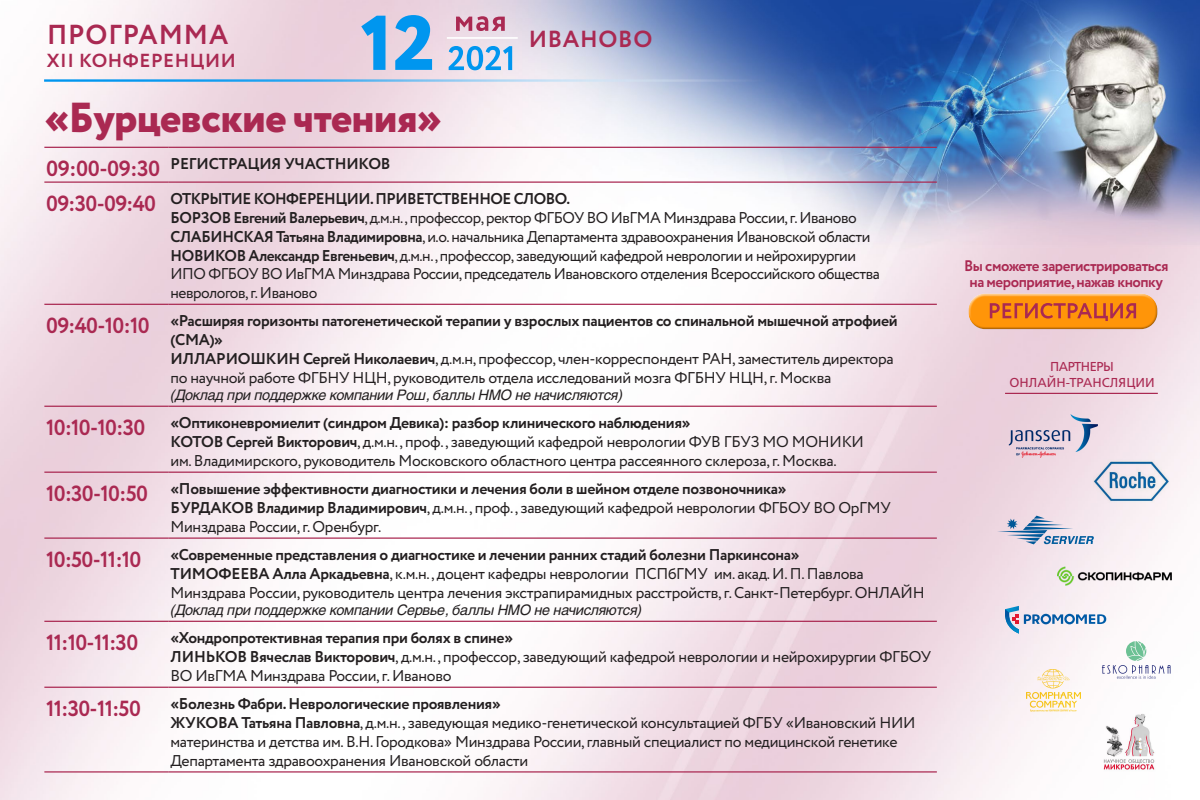
<style>
.page{position:relative;width:1200px;height:800px;background:#fff}
.page>*{position:absolute;margin:0;border:0;box-sizing:border-box;transform-origin:0 0}
.t1{font:800 41.88px "Circe";letter-spacing:-.02em;color:#aa2952}
.t2{font:700 27.44px "Circe";letter-spacing:.035em;color:#aa2952}
.t3{font:700 23.25px "Circe";letter-spacing:.03em;color:#aa2952}
.t4{font:700 21.88px "Circe";letter-spacing:-.03em;color:#aa2952}
.t5{font:700 18.88px "Circe";letter-spacing:.03em;color:#aa2952}
.t6{font:15.62px/18.8px "Circe";letter-spacing:-.02em;color:#231f20}
.t7{font:700 15.62px/18.8px "Circe";letter-spacing:-.02em;color:#231f20}
.t8{font:700 15.31px/15.9px "Circe";letter-spacing:-.03em;color:#aa2952;text-align:center}
.t9{font:italic 14.38px "Helios C";letter-spacing:-.02em;color:#231f20}
.t10{font:12.94px/15.5px "Free Set C";color:#aa2952;text-align:center}
.s1{font-weight:700}
</style>
<div class="page">
<img style="left:0;top:0;width:1200px;height:800px">
<hr style="left:1005px;top:393px;width:153px;height:1px;background:#aa2952">
<img style="left:1094px;top:452px;width:75px;height:57px">
<svg style="left:997px;top:516px;width:97px;height:28px;background:#b8bfd5"></svg>
<img style="left:1053px;top:564px;width:121px;height:26px">
<svg style="left:1005px;top:606px;width:101px;height:28px"></svg>
<img style="left:1026px;top:669px;width:55px;height:42px">
<img style="left:1102px;top:711px;width:55px;height:60px">
<svg style="left:1102px;top:641px;width:69px;height:38px"></svg>
<img style="left:1005px;top:412px;width:97px;height:47px">
<div style="left:965px;top:290px;width:193px;height:32px;background:#fff;opacity:.75"></div>
<div style="left:968px;top:299px;width:193px;height:33px;background:#231f20;opacity:.39"></div>
<svg style="left:990px;top:303px;width:146px;height:18px;background:#e06e22"></svg>
<svg style="left:449px;top:46px;width:63px;height:24px;background:#83bfec"></svg>
<hr style="left:447px;top:37px;width:71px;height:2px;background:#fff">
<svg style="left:456px;top:16px;width:49px;height:15px"></svg>
<hr style="left:44px;top:79px;width:1015px;height:3px;background:#fff">
<svg style="left:361px;top:15px;width:71px;height:55px;background:#74b3e6"></svg>
<hr style="left:44px;top:147px;width:125px;height:1px;background:#aa2952">
<hr style="left:44px;top:181px;width:125px;height:2px;background:#aa2952">
<hr style="left:44px;top:304px;width:125px;height:1px;background:#aa2952">
<hr style="left:169px;top:147px;width:768px;height:1px;background:#aa2952">
<hr style="left:169px;top:181px;width:768px;height:2px;background:#aa2952">
<hr style="left:169px;top:304px;width:768px;height:1px;background:#aa2952">
<hr style="left:44px;top:406px;width:125px;height:1px;background:#aa2952">
<hr style="left:169px;top:406px;width:768px;height:1px;background:#aa2952">
<hr style="left:44px;top:472px;width:125px;height:1px;background:#aa2952">
<hr style="left:169px;top:472px;width:768px;height:1px;background:#aa2952">
<hr style="left:44px;top:537px;width:125px;height:2px;background:#aa2952">
<hr style="left:169px;top:537px;width:768px;height:2px;background:#aa2952">
<hr style="left:44px;top:621px;width:125px;height:1px;background:#aa2952">
<hr style="left:169px;top:621px;width:768px;height:1px;background:#aa2952">
<hr style="left:44px;top:687px;width:125px;height:1px;background:#aa2952">
<hr style="left:44px;top:771px;width:125px;height:2px;background:#aa2952">
<hr style="left:169px;top:687px;width:768px;height:1px;background:#aa2952">
<hr style="left:169px;top:771px;width:768px;height:2px;background:#aa2952">
<p class="t2" style="left:47px;top:17px;width:183px">ПРОГРАММА</p>
<p class="t5" style="left:47px;top:48px;width:190px">XII КОНФЕРЕНЦИИ</p>
<p class="t1" style="left:44px;top:89px;width:399px">«Бурцевские чтения»</p>
<p class="t3" style="left:529px;top:24px;width:125px">ИВАНОВО</p>
<p class="t4" style="left:46px;top:154px;width:116px">09:00-09:30</p>
<p class="t7" style="left:171px;top:156px;width:222px">РЕГИСТРАЦИЯ УЧАСТНИКОВ</p>
<p class="t4" style="left:46px;top:189px;width:112px">09:30-09:40</p>
<p class="t7" style="left:171px;top:190px;width:401px">ОТКРЫТИЕ КОНФЕРЕНЦИИ. ПРИВЕТСТВЕННОЕ СЛОВО.</p>
<p class="t6" style="left:171px;top:209px;width:688px"><span class="s1">БОРЗОВ Евгений Валерьевич</span>, д.м.н., профессор, ректор ФГБОУ ВО ИвГМА Минздрава России, г. Иваново</p>
<p class="t6" style="left:171px;top:228px;width:701px"><span class="s1">СЛАБИНСКАЯ Татьяна Владимировна</span>, и.о. начальника Департамента здравоохранения Ивановской области</p>
<p class="t6" style="left:171px;top:246px;width:711px"><span class="s1">НОВИКОВ Александр Евгеньевич</span>, д.м.н., профессор, заведующий кафедрой неврологии и нейрохирургии<br>ИПО ФГБОУ ВО ИвГМА Минздрава России, председатель Ивановского отделения Всероссийского общества неврологов, г. Иваново</p>
<p class="t4" style="left:46px;top:311px;width:105px">09:40-10:10</p>
<p class="t7" style="left:171px;top:313px;width:729px">«Расширяя горизонты патогенетической терапии у взрослых пациентов со спинальной мышечной атрофией (СМА)»</p>
<p class="t6" style="left:171px;top:350px;width:725px"><span class="s1">ИЛЛАРИОШКИН Сергей Николаевич</span>, д.м.н, профессор, член-корреспондент РАН, заместитель директора по научной работе ФГБНУ НЦН, руководитель отдела исследований мозга ФГБНУ НЦН, г. Москва</p>
<p class="t9" style="left:171px;top:386px;width:454px">(Доклад при поддержке компании Рош, баллы НМО не начисляются)</p>
<p class="t4" style="left:46px;top:413px;width:101px">10:10-10:30</p>
<p class="t7" style="left:171px;top:414px;width:522px">«Оптиконевромиелит (синдром Девика): разбор клинического наблюдения»</p>
<p class="t6" style="left:171px;top:433px;width:695px"><span class="s1">КОТОВ Сергей Викторович</span>, д.м.н., проф., заведующий кафедрой неврологии ФУВ ГБУЗ МО МОНИКИ им. Владимирского, руководитель Московского областного центра рассеянного склероза, г. Москва.</p>
<p class="t4" style="left:46px;top:479px;width:103px">10:30-10:50</p>
<p class="t7" style="left:171px;top:480px;width:617px">«Повышение эффективности диагностики и лечения боли в шейном отделе позвоночника»</p>
<p class="t6" style="left:171px;top:499px;width:722px"><span class="s1">БУРДАКОВ Владимир Владимирович</span>, д.м.н., проф., заведующий кафедрой неврологии ФГБОУ ВО ОрГМУ<br>Минздрава России, г. Оренбург.</p>
<p class="t4" style="left:46px;top:545px;width:97px">10:50-11:10</p>
<p class="t7" style="left:171px;top:546px;width:631px">«Современные представления о диагностике и лечении ранних стадий болезни Паркинсона»</p>
<p class="t6" style="left:171px;top:565px;width:756px"><span class="s1">ТИМОФЕЕВА Алла Аркадьевна</span>, к.м.н., доцент кафедры неврологии ПСПбГМУ им. акад. И. П. Павлова<br>Минздрава России, руководитель центра лечения экстрапирамидных расстройств, г. Санкт-Петербург. ОНЛАЙН</p>
<p class="t9" style="left:171px;top:601px;width:473px">(Доклад при поддержке компании Сервье, баллы НМО не начисляются)</p>
<p class="t4" style="left:46px;top:628px;width:94px">11:10-11:30</p>
<p class="t7" style="left:171px;top:630px;width:344px">«Хондропротективная терапия при болях в спине»</p>
<p class="t6" style="left:171px;top:648px;width:762px"><span class="s1">ЛИНЬКОВ Вячеслав Викторович</span>, д.м.н., профессор, заведующий кафедрой неврологии и нейрохирургии ФГБОУ<br>ВО ИвГМА Минздрава России, г. Иваново</p>
<p class="t4" style="left:46px;top:694px;width:96px">11:30-11:50</p>
<p class="t7" style="left:171px;top:695px;width:332px">«Болезнь Фабри. Неврологические проявления»</p>
<p class="t6" style="left:171px;top:714px;width:747px"><span class="s1">ЖУКОВА Татьяна Павловна</span>, д.м.н., заведующая медико-генетической консультацией ФГБУ «Ивановский НИИ материнства и детства им. В.Н. Городкова» Минздрава России, главный специалист по медицинской генетике<br>Департамента здравоохранения Ивановской области</p>
<p class="t8" style="left:964px;top:258px;width:206px">Вы сможете зарегистрироваться на мероприятие, нажав кнопку</p>
<p class="t10" style="left:1010px;top:359px;width:147px">ПАРТНЕРЫ<br>ОНЛАЙН-ТРАНСЛЯЦИИ</p>
</div>
